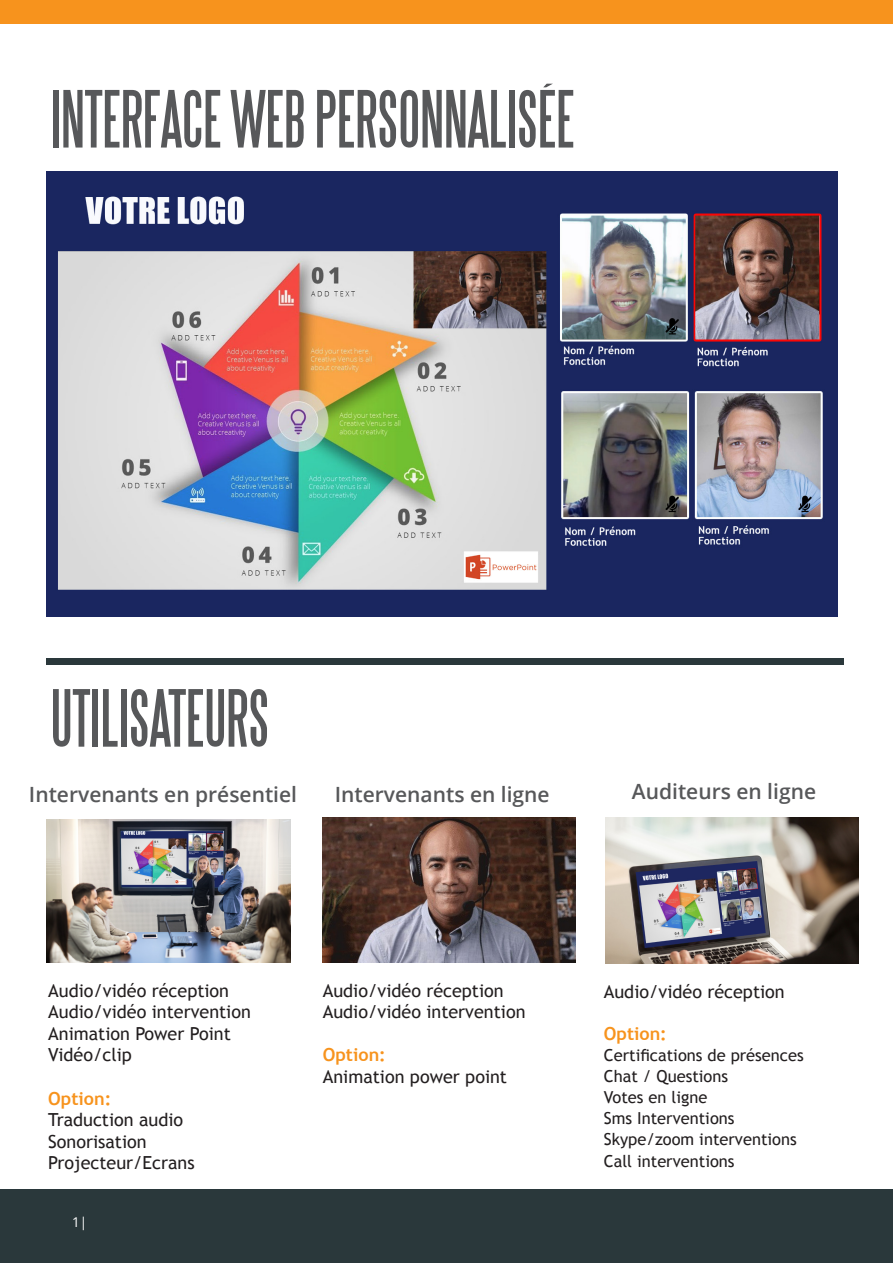
<style>
.page{position:relative;width:893px;height:1263px;background:#fff}
.page>*{position:absolute;margin:0;border:0;box-sizing:border-box;transform-origin:0 0}
.Paragraph_Style{font:72px "Steelfish";color:#57585a}
.Paragraph_Style-2{font:600 21px "Open Sans";color:#57585a}
.t1{font:18px "Trebuchet MS";color:#231f20}
.t2{font:700 18px "Trebuchet MS";color:#f7931d}
.t3{font:16.5px "Trebuchet MS";color:#231f20}
.t4{font:13.5px "Open Sans";color:#fff}
</style>
<div class="page">
<div style="left:0;top:1190px;width:893px;height:73px;background:#2a383b"></div>
<div style="left:0;top:0;width:893px;height:23px;background:#f7931d"></div>
<img style="left:47px;top:171px;width:791px;height:445px">
<img style="left:323px;top:817px;width:253px;height:146px">
<img style="left:46px;top:819px;width:245px;height:143px">
<img style="left:606px;top:818px;width:253px;height:146px">
<div style="left:47px;top:658px;width:797px;height:6px;background:#2a383b"></div>
<p class="Paragraph_Style" style="left:51px;top:81px;width:525px">INTERFACE WEB PERSONNALISÉE</p>
<p class="Paragraph_Style" style="left:51px;top:680px;width:220px">UTILISATEURS</p>
<p class="Paragraph_Style-2" style="left:29px;top:780px;width:270px">Intervenants en présentiel</p>
<p class="Paragraph_Style-2" style="left:335px;top:780px;width:216px">Intervenants en ligne</p>
<p class="Paragraph_Style-2" style="left:632px;top:776px;width:186px">Auditeurs en ligne</p>
<p class="t1" style="left:48px;top:979px;width:182px">Audio/vidéo réception</p>
<p class="t1" style="left:48px;top:1001px;width:204px">Audio/vidéo intervention</p>
<p class="t1" style="left:48px;top:1023px;width:184px">Animation Power Point</p>
<p class="t1" style="left:48px;top:1044px;width:85px">Vidéo/clip</p>
<p class="t2" style="left:48px;top:1087px;width:65px">Option:</p>
<p class="t1" style="left:48px;top:1109px;width:136px">Traduction audio</p>
<p class="t1" style="left:48px;top:1131px;width:100px">Sonorisation</p>
<p class="t1" style="left:48px;top:1152px;width:148px">Projecteur/Ecrans</p>
<p class="t4" style="left:72px;top:1212px;width:17px">1|</p>
<p class="t1" style="left:323px;top:979px;width:182px">Audio/vidéo réception</p>
<p class="t1" style="left:323px;top:1001px;width:204px">Audio/vidéo intervention</p>
<p class="t2" style="left:323px;top:1044px;width:65px">Option:</p>
<p class="t1" style="left:323px;top:1066px;width:186px">Animation power point</p>
<p class="t1" style="left:604px;top:981px;width:182px">Audio/vidéo réception</p>
<p class="t2" style="left:604px;top:1022px;width:65px">Option:</p>
<p class="t3" style="left:604px;top:1045px;width:201px">Certifications de présences</p>
<p class="t3" style="left:604px;top:1066px;width:126px">Chat / Questions</p>
<p class="t3" style="left:604px;top:1087px;width:105px">Votes en ligne</p>
<p class="t3" style="left:604px;top:1108px;width:132px">Sms Interventions</p>
<p class="t3" style="left:604px;top:1129px;width:194px">Skype/zoom interventions</p>
<p class="t3" style="left:604px;top:1151px;width:132px">Call interventions</p>
</div>
